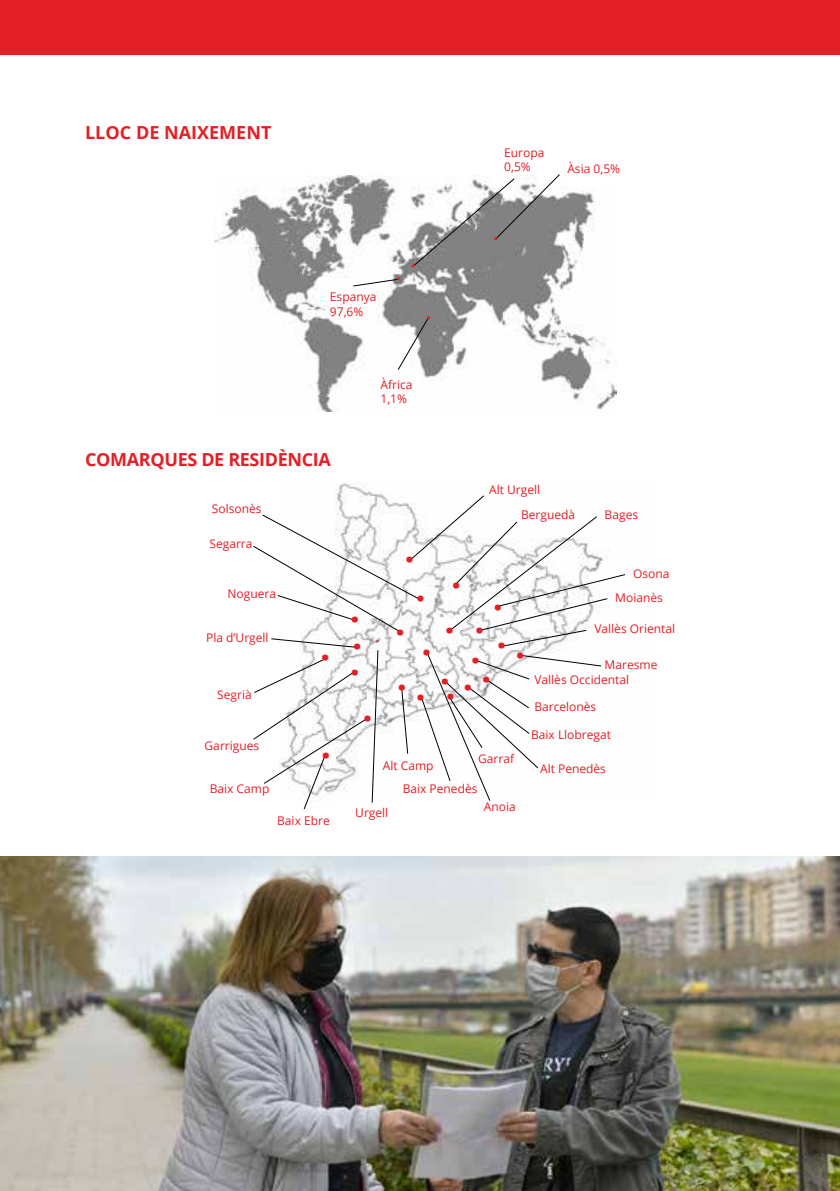
<style>
.page{position:relative;width:840px;height:1191px;background:#fff}
.page>*{position:absolute;margin:0;border:0;box-sizing:border-box;transform-origin:0 0}
.t1{font:700 36px/27px "Open Sans";color:#e51f26}
.t2{font:700 18px "Open Sans";letter-spacing:-.02em;color:#e51f26}
.t3{font:700 18px "Open Sans";color:#e51f26}
.t4{font:12px/14.4px "Open Sans";color:#e51f26}
.t5{font:700 12px "Open Sans";color:#e51f26}
</style>
<div class="page">
<img style="left:214px;top:175px;width:402px;height:236px">
<svg style="left:397px;top:317px;width:32px;height:53px"></svg>
<svg style="left:352px;top:278px;width:47px;height:9px"></svg>
<svg style="left:412px;top:174px;width:148px;height:93px"></svg>
<div style="left:567px;top:149px;width:57px;height:39px;background:#fff"></div>
<svg style="left:253px;top:495px;width:372px;height:315px"></svg>
<div style="left:0;top:0;width:839px;height:55px;background:#e51f26"></div>
<img style="left:0;top:856px;width:839px;height:335px">
<h2 class="t3" style="left:85px;top:120px;width:188px">LLOC DE NAIXEMENT</h2>
<p class="t4" style="left:504px;top:145px;width:42px">Europa<br>0,5%</p>
<p class="t4" style="left:567px;top:162px;width:54px">Àsia 0,5%</p>
<p class="t4" style="left:330px;top:289px;width:48px">Espanya<br>97,6%</p>
<h2 class="t2" style="left:396px;top:261px;width:7px">.</h2>
<h2 class="t2" style="left:410px;top:248px;width:7px">.</h2>
<h2 class="t2" style="left:426px;top:300px;width:7px">.</h2>
<h2 class="t2" style="left:493px;top:220px;width:7px">.</h2>
<p class="t4" style="left:380px;top:377px;width:33px">Àfrica<br>1,1%</p>
<h2 class="t2" style="left:85px;top:447px;width:247px">COMARQUES DE RESIDÈNCIA</h2>
<p class="t4" style="left:212px;top:501px;width:51px">Solsonès</p>
<p class="t4" style="left:209px;top:536px;width:45px">Segarra</p>
<p class="t4" style="left:227px;top:586px;width:50px">Noguera</p>
<p class="t4" style="left:206px;top:630px;width:64px">Pla d’Urgell</p>
<p class="t4" style="left:217px;top:687px;width:36px">Segrià</p>
<p class="t4" style="left:204px;top:738px;width:56px">Garrigues</p>
<h1 class="t1" style="left:404px;top:534px;width:12px">.</h1>
<h1 class="t1" style="left:349px;top:595px;width:14px">. .</h1>
<h1 class="t1" style="left:320px;top:640px;width:41px">. .</h1>
<p class="t5" style="left:375px;top:629px;width:5px">.</p>
<h1 class="t1" style="left:321px;top:730px;width:12px">.</h1>
<h1 class="t1" style="left:362px;top:693px;width:12px">.</h1>
<h1 class="t1" style="left:395px;top:607px;width:12px">.</h1>
<h1 class="t1" style="left:415px;top:573px;width:12px">.</h1>
<h1 class="t1" style="left:421px;top:627px;width:12px">.</h1>
<h1 class="t1" style="left:396px;top:668px;width:31px">..</h1>
<p class="t4" style="left:382px;top:757px;width:52px">Alt Camp</p>
<p class="t4" style="left:489px;top:482px;width:53px">Alt Urgell</p>
<p class="t4" style="left:520px;top:507px;width:56px">Berguedà</p>
<h1 class="t1" style="left:451px;top:561px;width:12px">.</h1>
<h1 class="t1" style="left:444px;top:605px;width:42px">. .</h1>
<h1 class="t1" style="left:492px;top:582px;width:12px">.</h1>
<h1 class="t1" style="left:470px;top:631px;width:56px">. ..</h1>
<p class="t4" style="left:604px;top:507px;width:35px">Bages</p>
<p class="t4" style="left:633px;top:566px;width:38px">Osona</p>
<p class="t4" style="left:615px;top:590px;width:49px">Moianès</p>
<p class="t4" style="left:594px;top:621px;width:82px">Vallès Oriental</p>
<p class="t4" style="left:604px;top:657px;width:54px">Maresme</p>
<h1 class="t1" style="left:439px;top:659px;width:53px">.. ..</h1>
<p class="t4" style="left:478px;top:751px;width:37px">Garraf</p>
<p class="t4" style="left:534px;top:672px;width:96px">Vallès Occidental</p>
<p class="t4" style="left:534px;top:699px;width:63px">Barcelonès</p>
<p class="t4" style="left:530px;top:727px;width:81px">Baix Llobregat</p>
<p class="t4" style="left:539px;top:761px;width:67px">Alt Penedès</p>
<p class="t4" style="left:209px;top:781px;width:61px">Baix Camp</p>
<p class="t4" style="left:277px;top:813px;width:54px">Baix Ebre</p>
<p class="t4" style="left:355px;top:805px;width:35px">Urgell</p>
<p class="t4" style="left:402px;top:781px;width:76px">Baix Penedès</p>
<p class="t4" style="left:483px;top:799px;width:33px">Anoia</p>
</div>
